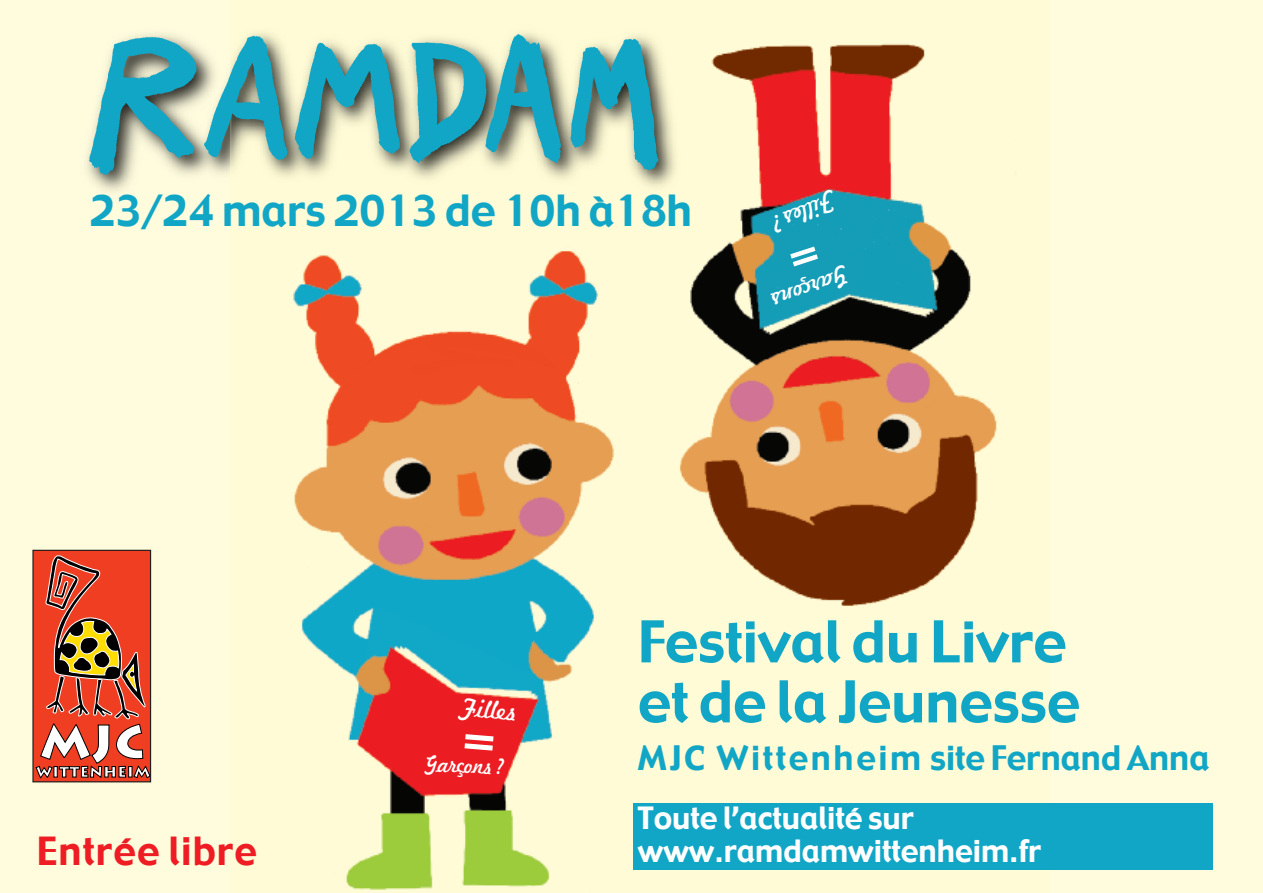
<style>
.page{position:relative;width:1263px;height:893px;background:#fffcdd}
.page>*{position:absolute;margin:0;border:0;box-sizing:border-box;transform-origin:0 0}
.t1{font:56.1px/60px "Gadget";color:#11a6c6}
.t2{font:42px "Gadget";color:#11a6c6}
.t3{font:37.8px "Gadget";letter-spacing:.03em;color:#ee1d23}
.t4{font:33px "Gadget";letter-spacing:.08em;color:#11a6c6}
.t5{font:30px/33px "Gadget";color:#fff}
.t6{font:24px "Freehand 521 BT Regular C";color:#fff}
.t7{font:23.1px "Freehand 521 BT Regular C";color:#fff}
.t8{font:21.3px "Freehand 521 BT Regular C";color:#fff;scale:.93 1}
</style>
<div class="page">
<img style="left:293px;top:43px;width:758px;height:847px">
<div style="left:633px;top:803px;width:579px;height:66px;background:#11a6c6"></div>
<img style="left:96px;top:43px;width:604px;height:169px">
<img style="left:87px;top:29px;width:583px;height:154px">
<svg style="left:34px;top:552px;width:115px;height:228px"></svg>
<div style="left:32px;top:550px;width:119px;height:232px;border:1px solid #231f20"></div>
<svg style="left:465px;top:735px;width:28px;height:15px"></svg>
<svg style="left:810px;top:198px;width:15px;height:20px"></svg>
<svg style="left:819px;top:272px;width:17px;height:15px"></svg>
<svg style="left:791px;top:247px;width:26px;height:19px"></svg>
<h2 class="t2" style="left:89px;top:184px;width:604px">23/24 mars 2013 de 10h à18h</h2>
<p class="t7" style="left:840px;top:215px;width:69px;rotate:158deg">Fllse?</p>
<p class="t7" style="left:852px;top:291px;width:82px;rotate:161deg">G çr nos</p>
<p class="t3" style="left:37px;top:827px;width:222px">Entrée libre</p>
<p class="t6" style="left:462px;top:691px;width:58px;rotate:4deg">Filles</p>
<p class="t8" style="left:426px;top:749px;width:87px;rotate:2deg">Garçons ?</p>
<h1 class="t1" style="left:638px;top:611px;width:444px">Festival du Livre et de la Jeunesse</h1>
<p class="t4" style="left:638px;top:737px;width:573px">MJC Wittenheim siteFernandAnna</p>
<p class="t5" style="left:638px;top:802px;width:405px">Toute l’actualité sur www.ramdamwittenheim.fr</p>
</div>
